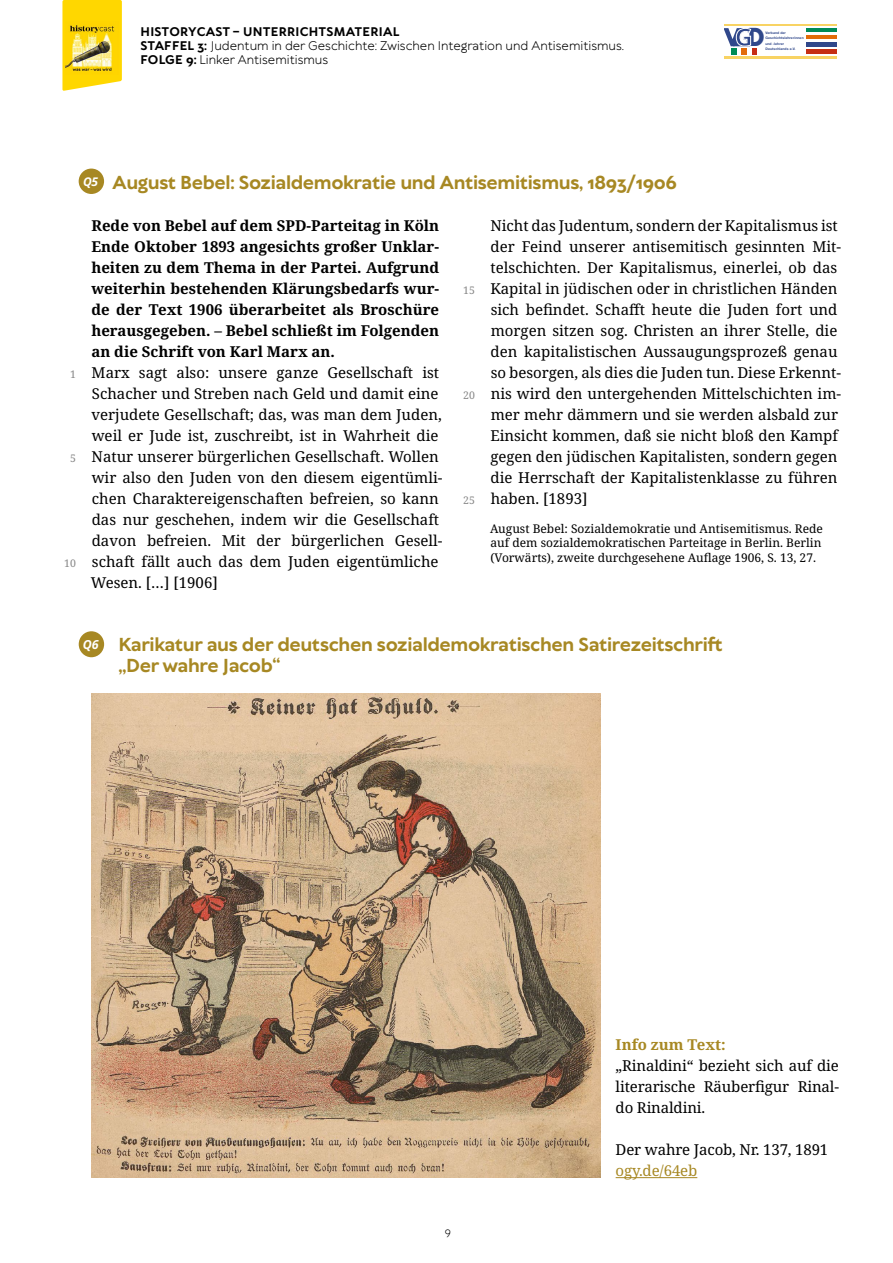
<style>
.page{position:relative;width:893px;height:1263px;background:#fff}
.page>*{position:absolute;margin:0;border:0;box-sizing:border-box;transform-origin:0 0}
.t1{font:700 24.15px "Open Sans";color:#30488b}
.t2{font:700 18px/21px "TT Wellingtons";letter-spacing:-.02em;color:#a78823}
.t3{font:15px/21px "Noto Serif";color:#000}
.t4{font:700 15px/21px "Noto Serif";color:#000;text-align:justify}
.t5{font:700 15px "Noto Serif";color:#a78823}
.t6{font:15px "Noto Serif";letter-spacing:-.01em;color:#a78823}
.t7{font:12px/14.4px "Noto Serif";color:#000}
.t8{font:12px/14.4px "TT Wellingtons";color:#000}
.t9{font:10.5px "Noto Serif";color:#878787}
.t10{font:10.5px "TT Wellingtons";color:#000}
.t11{font:700 3.45px/5.4px "Helvetica Neue";letter-spacing:.025em;color:#30488b}
.s1{font-weight:700}
.s2{font-family:"Futura"}
.s3{font-family:"Noto Sans";font-style:italic;font-size:12.45px;color:#fff}
</style>
<div class="page">
<svg style="left:62px;top:0;width:60px;height:91px;background:#fedc21"></svg>
<img style="left:66px;top:22px;width:53px;height:52px">
<img style="left:806px;top:28px;width:31px;height:4px">
<img style="left:806px;top:35px;width:31px;height:4px">
<img style="left:806px;top:43px;width:31px;height:3px">
<img style="left:806px;top:50px;width:31px;height:3px">
<img style="left:725px;top:24px;width:112px;height:1px">
<img style="left:725px;top:57px;width:112px;height:1px">
<svg style="left:725px;top:28px;width:32px;height:27px"></svg>
<div style="left:79px;top:169px;width:25px;height:25px;background:#a78823;border-radius:50%"></div>
<div style="left:79px;top:631px;width:25px;height:26px;background:#a78823;border-radius:50%"></div>
<img style="left:91px;top:693px;width:509px;height:485px">
<hr style="left:616px;top:1177px;width:81px;height:1px;background:#a78823">
<p class="t8" style="left:141px;top:24px;width:485px"><span class="s1">HISTORYCAST – UNTERRICHTSMATERIAL<br>STAFFEL 3:</span> Judentum in der Geschichte: Zwischen Integration und Antisemitismus.<br><span class="s1">FOLGE 9:</span> Linker Antisemitismus</p>
<h1 class="t1" style="left:735px;top:20px;width:31px">G<span class="s2">D</span></h1>
<p class="t11" style="left:765px;top:30px;width:40px">Verband der<br>Geschichtslehrerinnen und -lehrer<br>Deutschlands e.V.</p>
<p class="t9" style="left:70px;top:367px;width:7px">1</p>
<p class="t9" style="left:70px;top:451px;width:7px">5</p>
<p class="t9" style="left:64px;top:556px;width:13px">10</p>
<p class="t2" style="left:83px;top:172px;width:595px"><sup>Q5</sup> August Bebel: Sozialdemokratie und Antisemitismus, 1893/1906</p>
<p class="t4" style="left:91px;top:215px;width:349px">Rede von Bebel auf dem SPD-Parteitag in Köln Ende Oktober 1893 angesichts großer Unklar&shy;heiten zu dem Thema in der Partei. Aufgrund weiterhin bestehenden Klärungsbedarfs wur&shy;de der Text 1906 überarbeitet als Broschüre herausgegeben. – Bebel schließt im Folgenden an die Schrift von Karl Marx an.</p>
<p class="t3" style="left:490px;top:216px;width:352px">Nicht das Judentum, sondern der Kapitalismus ist der Feind unserer antisemitisch gesinnten Mit&shy;telschichten. Der Kapitalismus, einerlei, ob das Kapital in jüdischen oder in christlichen Händen sich befindet. Schafft heute die Juden fort und morgen sitzen sog. Christen an ihrer Stelle, die den kapitalistischen Aussaugungsprozeß genau so besorgen, als dies die Juden tun. Diese Erkennt&shy;nis wird den untergehenden Mittelschichten im&shy;mer mehr dämmern und sie werden alsbald zur Einsicht kommen, daß sie nicht bloß den Kampf gegen den jüdischen Kapitalisten, sondern gegen die Herrschaft der Kapitalistenklasse zu führen haben. [1893]</p>
<p class="t7" style="left:490px;top:522px;width:334px">August Bebel: Sozialdemokratie und Antisemitismus. Rede auf dem sozialdemokratischen Parteitage in Berlin. Berlin (Vorwärts), zweite durchgesehene Auflage 1906, S. 13, 27.</p>
<p class="t9" style="left:463px;top:283px;width:13px">15</p>
<p class="t3" style="left:91px;top:363px;width:353px">Marx sagt also: unsere ganze Gesellschaft ist Schacher und Streben nach Geld und damit eine verjudete Gesellschaft; das, was man dem Juden, weil er Jude ist, zuschreibt, ist in Wahrheit die Natur unserer bürgerlichen Gesellschaft. Wollen wir also den Juden von den diesem eigentümli&shy;chen Charaktereigenschaften befreien, so kann das nur geschehen, indem wir die Gesellschaft davon befreien. Mit der bürgerlichen Gesell&shy;schaft fällt auch das dem Juden eigentümliche Wesen. […] [1906]</p>
<p class="t9" style="left:463px;top:388px;width:13px">20</p>
<p class="t9" style="left:463px;top:493px;width:13px">25</p>
<p class="t2" style="left:119px;top:634px;width:606px;text-indent:-36px"><span class="s3">Q6</span> Karikatur aus der deutschen sozialdemokratischen Satirezeitschrift „Der wahre Jacob“</p>
<p class="t10" style="left:445px;top:1224px;width:8px">9</p>
<p class="t5" style="left:616px;top:1034px;width:112px">Info zum Text:</p>
<p class="t3" style="left:616px;top:1056px;width:225px;text-align:justify">„Rinaldini“ bezieht sich auf die literarische Räuberfigur Rinal&shy;do Rinaldini.</p>
<p class="t3" style="left:616px;top:1140px;width:214px">Der wahre Jacob, Nr. 137, 1891</p>
<p class="t6" style="left:616px;top:1160px;width:83px">ogy.de/64eb</p>
</div>
